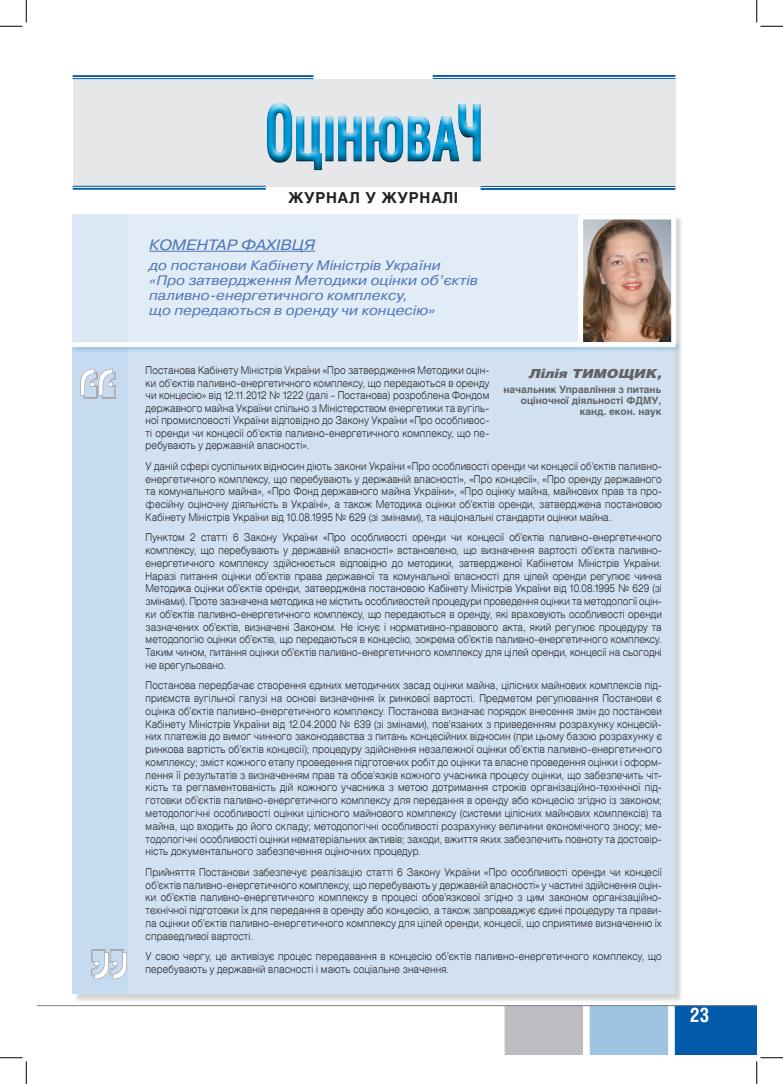
<style>
.page{position:relative;width:783px;height:1084px;background:#fff}
.page>*{position:absolute;margin:0;border:0;box-sizing:border-box;transform-origin:0 0}
.t1{font:700 75px "Pragmatica Shadow C";color:#fff}
.t2{font:700 60px "Helios Cond";letter-spacing:.03em;color:#0089cf;scale:.8 1}
.t3{font:700 20px "Helios Cond";color:#fff}
.t4{font:italic 15px "Pragmatica C";color:#4b75ba;scale:1.1 1}
.t5{font:700 15px "Helios";letter-spacing:.04em;color:#231f20}
.t6{font:italic 13.75px/15px "Pragmatica C";color:#4b75ba;scale:1.1 1}
.t7{font:italic 900 12.5px "Helios";color:#636366;scale:1.1 1}
.t8{font:300 10.62px/12.8px "Helios Ext";letter-spacing:.02em;color:#231f20;text-align:justify;scale:.8 1}
.t9{font:700 10px/11.2px "Helios";color:#636366;text-align:right}
.s1{font-size:77.5px}
</style>
<div class="page">
<div style="left:671px;top:1005px;width:85px;height:50px;background:#015aaa"></div>
<div style="left:586px;top:1005px;width:85px;height:50px;background:#9bc5e1"></div>
<div style="left:501px;top:1005px;width:85px;height:50px;background:#bcbdc0"></div>
<div style="left:668px;top:1005px;width:6px;height:50px;background:#fff"></div>
<div style="left:583px;top:1005px;width:6px;height:50px;background:#fff"></div>
<div style="left:498px;top:1005px;width:6px;height:50px;background:#fff"></div>
<hr style="left:37px;top:1005px;width:719px;height:1px;background:#808285">
<div style="left:73px;top:79px;width:602px;height:107px;background:#e6e7e9"></div>
<hr style="left:73px;top:75px;width:240px;height:2px;background:#015aaa">
<hr style="left:73px;top:78px;width:240px;height:1px;background:#015aaa">
<hr style="left:432px;top:75px;width:243px;height:2px;background:#015aaa">
<hr style="left:432px;top:78px;width:243px;height:1px;background:#015aaa">
<hr style="left:73px;top:186px;width:193px;height:1px;background:#015aaa">
<hr style="left:73px;top:188px;width:193px;height:2px;background:#015aaa">
<hr style="left:480px;top:186px;width:195px;height:1px;background:#015aaa">
<hr style="left:480px;top:188px;width:195px;height:2px;background:#015aaa">
<div style="left:72px;top:82px;width:605px;height:97px;background:#231f20;opacity:.75"></div>
<div style="left:73px;top:215px;width:622px;height:797px;background:#231f20;opacity:.2"></div>
<div style="left:72px;top:214px;width:603px;height:780px;background:#c6daf0"></div>
<div style="left:72px;top:214px;width:603px;height:131px;background:#dce8f5"></div>
<div style="left:128px;top:214px;width:547px;height:780px;background:linear-gradient(to bottom,#dbe7f4,#cddef1);border:4px solid #fff"></div>
<svg style="left:92px;top:949px;width:35px;height:30px"></svg>
<svg style="left:81px;top:369px;width:35px;height:29px"></svg>
<img style="left:584px;top:220px;width:86px;height:121px">
<div style="left:578px;top:214px;width:98px;height:133px;border:5px solid #fff"></div>
<div style="left:71px;top:341px;width:615px;height:17px;background:#5aa8d1;opacity:.5"></div>
<div style="left:72px;top:342px;width:603px;height:5px;background:#fff"></div>
<hr style="left:149px;top:251px;width:166px;height:1px;background:#4b75ba">
<svg style="left:0;top:0;width:27px;height:27px"></svg>
<svg style="left:0;top:1057px;width:27px;height:27px"></svg>
<svg style="left:756px;top:0;width:26px;height:27px"></svg>
<svg style="left:756px;top:1057px;width:26px;height:27px"></svg>
<h2 class="t2" style="left:265px;top:103px;width:273px"><span class="s1">о</span>цінюва<span class="s1">ч</span></h2>
<p class="t5" style="left:288px;top:188px;width:172px">Журнал у журналі</p>
<p class="t4" style="left:149px;top:236px;width:152px">КОМЕНТАР ФАХІВЦЯ</p>
<p class="t6" style="left:149px;top:258px;width:300px">до постанови Кабінету Міністрів України «Про затвердження Методики оцінки об’єктів паливно-енергетичного комплексу,<br>що передаються в оренду чи концесію»</p>
<p class="t1" style="left:123px;top:411px;width:48px;rotate:-180deg">’’</p>
<p class="t8" style="left:146px;top:364px;width:431px">Постанова Кабінету Міністрів України «Про затвердження Методики оцін&shy;ки об’єктів паливно-енергетичного комплексу, що передаються в оренду чи концесію» від 12.11.2012 № 1222 (далі – Постанова) розроблена Фондом державного майна України спільно з Міністерством енергетики та вугіль&shy;ної промисловості України відповідно до Закону України «Про особливос&shy;ті оренди чи концесії об’єктів паливно-енергетичного комплексу, що пе&shy;ребувають у державній власності».</p>
<p class="t8" style="left:146px;top:459px;width:646px">У даній сфері суспільних відносин діють закони України «Про особливості оренди чи концесії об’єктів паливно&shy;енергетичного комплексу, що перебувають у державній власності», «Про концесії», «Про оренду державного та комунального майна», «Про Фонд державного майна України», «Про оцінку майна, майнових прав та про&shy;фесійну оціночну діяльність в Україні», а також Методика оцінки об’єктів оренди, затверджена постановою Кабінету Міністрів України від 10.08.1995 № 629 (зі змінами), та національні стандарти оцінки майна.</p>
<p class="t8" style="left:146px;top:531px;width:646px">Пунктом 2 статті 6 Закону України «Про особливості оренди чи концесії об’єктів паливно-енергетичного комплексу, що перебувають у державній власності» встановлено, що визначення вартості об’єкта паливно&shy;енергетичного комплексу здійснюється відповідно до методики, затвердженої Кабінетом Міністрів України.<br>Наразі питання оцінки об’єктів права державної та комунальної власності для цілей оренди регулює чинна Методика оцінки об’єктів оренди, затверджена постановою Кабінету Міністрів України від 10.08.1995 № 629 (зі змінами). Проте зазначена методика не містить особливостей процедури проведення оцінки та методології оцін&shy;ки об’єктів паливно-енергетичного комплексу, що передаються в оренду, які враховують особливості оренди зазначених об’єктів, визначені Законом. Не існує і нормативно-правового акта, який регулює процедуру та методологію оцінки об’єктів, що передаються в концесію, зокрема об’єктів паливно-енергетичного комплексу.<br>Таким чином, питання оцінки об’єктів паливно-енергетичного комплексу для цілей оренди, концесії на сьогодні не врегульовано.</p>
<p class="t8" style="left:146px;top:679px;width:646px">Постанова передбачає створення єдиних методичних засад оцінки майна, цілісних майнових комплексів під&shy;приємств вугільної галузі на основі визначення їх ринкової вартості. Предметом регулювання Постанови є оцінка об’єктів паливно-енергетичного комплексу. Постанова визначає порядок внесення змін до постанови Кабінету Міністрів України від 12.04.2000 № 639 (зі змінами), пов’язаних з приведенням розрахунку концесій&shy;них платежів до вимог чинного законодавства з питань концесійних відносин (при цьому базою розрахунку є ринкова вартість об’єктів концесії); процедуру здійснення незалежної оцінки об’єктів паливно-енергетичного комплексу; зміст кожного етапу проведення підготовчих робіт до оцінки та власне проведення оцінки і оформ&shy;лення її результатів з визначенням прав та обов’язків кожного учасника процесу оцінки, що забезпечить чіт&shy;кість та регламентованість дій кожного учасника з метою дотримання строків організаційно-технічної під&shy;готовки об’єктів паливно-енергетичного комплексу для передання в оренду або концесію згідно із законом; методологічні особливості оцінки цілісного майнового комплексу (системи цілісних майнових комплексів) та майна, що входить до його складу; методологічні особливості розрахунку величини економічного зносу; ме&shy;тодологічні особливості оцінки нематеріальних активів; заходи, вжиття яких забезпечить повноту та достовір&shy;ність документального забезпечення оціночних процедур.</p>
<p class="t8" style="left:146px;top:865px;width:646px">Прийняття Постанови забезпечує реалізацію статті 6 Закону України «Про особливості оренди чи концесії об’єктів паливно-енергетичного комплексу, що перебувають у державній власності» у частині здійснення оцін&shy;ки об’єктів паливно-енергетичного комплексу в процесі обов’язкової згідно з цим законом організаційно&shy;технічної підготовки їх для передання в оренду або концесію, а також запроваджує єдині процедуру та прави&shy;ла оцінки об’єктів паливно-енергетичного комплексу для цілей оренди, концесії, що сприятиме визначенню їх справедливої вартості.</p>
<p class="t8" style="left:146px;top:949px;width:646px">У свою чергу, це активізує процес передавання в концесію об’єктів паливно-енергетичного комплексу, що перебувають у державній власності і мають соціальне значення.</p>
<p class="t7" style="left:529px;top:365px;width:122px">Лілія Тимощик,</p>
<p class="t9" style="left:503px;top:383px;width:159px">начальник Управління з питань оціночної діяльності ФДМУ, канд. екон. наук</p>
<p class="t1" style="left:84px;top:937px;width:48px">’’</p>
<p class="t3" style="left:689px;top:1002px;width:21px">23</p>
</div>
